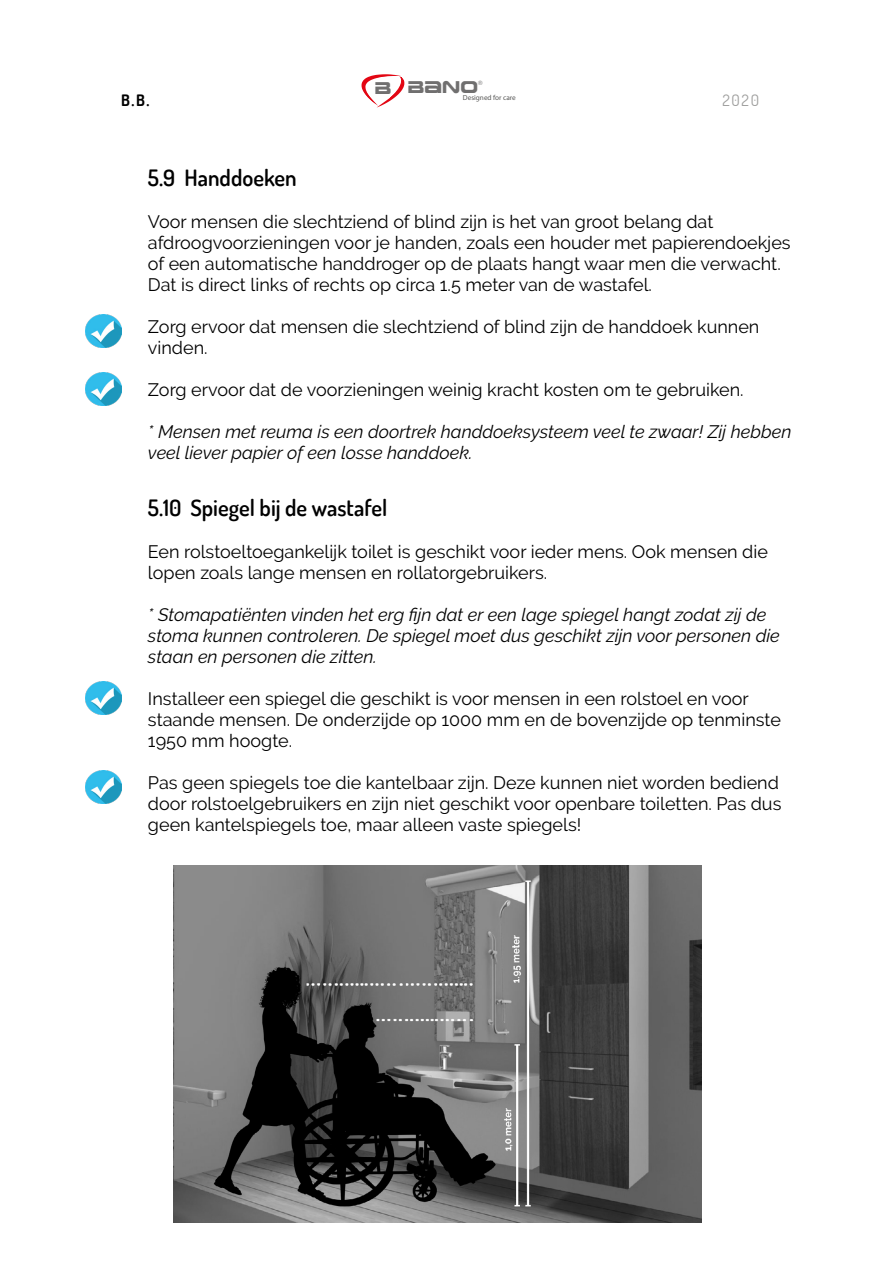
<style>
.page{position:relative;width:893px;height:1263px;background:#fff}
.page>*{position:absolute;margin:0;border:0;box-sizing:border-box;transform-origin:0 0}
.t1{font:600 22.5px "Dosis";color:#000}
.t2{font:18px/21px "Raleway";color:#000}
.t3{font:italic 18px/21px "Raleway";color:#000}
.t4{font:16.8px "Earth Normal";color:#706f6f}
.t5{font:700 15.75px "Dosis";color:#000}
.t6{font:15.75px "Dosis";color:#9d9d9c}
.t7{font:7.2px "Myriad Pro";color:#575756}
.t8{font:6px "Helvetica";color:#706f6f}
</style>
<div class="page">
<svg style="left:361px;top:74px;width:44px;height:34px"></svg>
<img style="left:85px;top:315px;width:36px;height:32px">
<img style="left:85px;top:373px;width:36px;height:33px">
<img style="left:85px;top:682px;width:36px;height:32px">
<img style="left:85px;top:771px;width:36px;height:33px">
<img style="left:174px;top:865px;width:527px;height:357px">
<p class="t4" style="left:375px;top:76px;width:105px">B BANO</p>
<p class="t8" style="left:478px;top:78px;width:6px">®</p>
<p class="t7" style="left:463px;top:93px;width:54px">Designed for care</p>
<p class="t5" style="left:121px;top:90px;width:30px">B.B.</p>
<p class="t6" style="left:723px;top:90px;width:38px">2020</p>
<p class="t1" style="left:148px;top:163px;width:150px">5.9 Handdoeken</p>
<p class="t2" style="left:148px;top:211px;width:644px">Voor mensen die slechtziend of blind zijn is het van groot belang dat afdroogvoorzieningen voor je handen, zoals een houder met papierendoekjes of een automatische handdroger op de plaats hangt waar men die verwacht.<br>Dat is direct links of rechts op circa 1.5 meter van de wastafel.</p>
<p class="t2" style="left:148px;top:316px;width:613px">Zorg ervoor dat mensen die slechtziend of blind zijn de handdoek kunnen vinden.</p>
<p class="t2" style="left:148px;top:379px;width:597px">Zorg ervoor dat de voorzieningen weinig kracht kosten om te gebruiken.</p>
<p class="t3" style="left:148px;top:421px;width:645px">* Mensen met reuma is een doortrek handdoeksysteem veel te zwaar! Zij hebben veel liever papier of een losse handdoek.</p>
<p class="t1" style="left:148px;top:493px;width:241px">5.10 Spiegel bij de wastafel</p>
<p class="t2" style="left:148px;top:541px;width:621px">Een rolstoeltoegankelijk toilet is geschikt voor ieder mens. Ook mensen die lopen zoals lange mensen en rollatorgebruikers.</p>
<p class="t3" style="left:148px;top:604px;width:633px">* Stomapatiënten vinden het erg fijn dat er een lage spiegel hangt zodat zij de stoma kunnen controleren. De spiegel moet dus geschikt zijn voor personen die staan en personen die zitten.</p>
<p class="t2" style="left:148px;top:688px;width:634px">Installeer een spiegel die geschikt is voor mensen in een rolstoel en voor staande mensen. De onderzijde op 1000 mm en de bovenzijde op tenminste<br>1950 mm hoogte.</p>
<p class="t2" style="left:148px;top:772px;width:635px">Pas geen spiegels toe die kantelbaar zijn. Deze kunnen niet worden bediend door rolstoelgebruikers en zijn niet geschikt voor openbare toiletten. Pas dus geen kantelspiegels toe, maar alleen vaste spiegels!</p>
</div>
